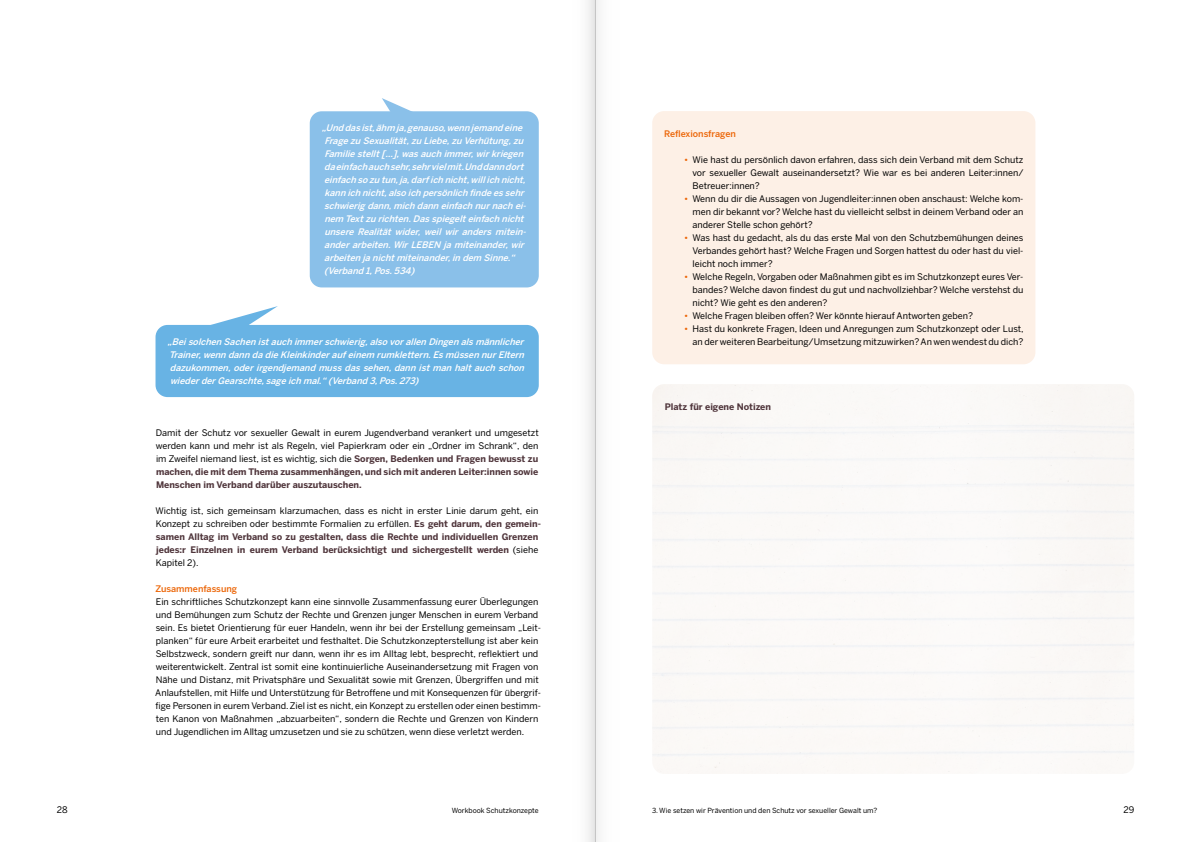
<style>
.page{position:relative;width:1191px;height:842px;background:#fff}
.page>*{position:absolute;margin:0;border:0;box-sizing:border-box;transform-origin:0 0}
.t1{font:9px/13px "Benton Sans";color:#000;text-align:justify}
.t2{font:italic 500 9px/13px "Benton Sans";color:#fff}
.t3{font:700 9px/13px "Benton Sans";color:#50363c}
.t4{font:500 9px "Benton Sans";color:#ec6608}
.t5{font:7px "Benton Sans";color:#000}
.s1{font-weight:700;color:#50363c}
.s2{font-weight:400;color:#000}
.s3{font-weight:500;color:#ec6608}
</style>
<div class="page">
<div style="left:652px;top:111px;width:383px;height:253px;background:#fdf0e6;border-radius:12px"></div>
<svg style="left:318px;top:98px;width:93px;height:14px"></svg>
<div style="left:310px;top:111px;width:229px;height:176px;background:#8ac0e9;border-radius:12px"></div>
<svg style="left:208px;top:306px;width:324px;height:20px"></svg>
<div style="left:155px;top:325px;width:384px;height:72px;background:#68b3e4;border-radius:12px"></div>
<hr style="left:595px;top:0;width:1px;height:842px;background:#ededed">
<p class="t2" style="left:322px;top:122px;width:208px">„Und dasist,ähm ja,genauso,wenn jemand eine Fragezu Sexualität,zu Liebe,zu Verhütung,zu Familiestellt[…],wasauch immer,wirkriegen daeinfach auch sehr,sehrvielmit.Und dann dort einfach so zu tun,ja,darfich nicht,willich nicht, kann ich nicht,also ich persönlich findeessehr schwierig dann,mich dann einfach nurnach ei&shy;nem Textzu richten.Dasspiegelteinfach nicht unsere Realität wider, weil wir anders mitein&shy;anderarbeiten.WirLEBEN jamiteinander,wir arbeiten janichtmiteinander,in dem Sinne.“ (Verband 1,Pos.534)</p>
<p class="t2" style="left:167px;top:335px;width:361px;text-align:justify">„Beisolchen Sachen istauch immerschwierig,also vorallen Dingen alsmännlicher Trainer,wenn dann dadieKleinkinderaufeinem rumklettern.Esmüssen nurEltern dazukommen,oderirgendjemand mussdassehen,dann istman haltauch schon wiederderGearschte,sageich mal.“(Verband 3,Pos.273)</p>
<p class="t1" style="left:156px;top:426px;width:384px">Damit der Schutz vor sexueller Gewalt in eurem Jugendverband verankert und umgesetzt werden kann und mehr ist als Regeln, viel Papierkram oder ein „Ordner im Schrank“, den im Zweifel niemand liest, ist es wichtig, sich die <span class="s1">Sorgen, Bedenken und Fragen bewusst zu machen, die mit dem Thema zusammenhängen, und sich mit anderen Leiter:innen sowie Menschen im Verband darüber auszutauschen.</span></p>
<p class="t3" style="left:156px;top:504px;width:387px"><span class="s2">Wichtig ist, sich gemeinsam klarzumachen, dass es nicht in erster Linie darum geht, ein Konzept zu schreiben oder bestimmte Formalien zu erfüllen.</span> Es geht darum, den gemein&shy;samen Alltag im Verband so zu gestalten, dass die Rechte und individuellen Grenzen jedes:r Einzelnen in eurem Verband berücksichtigt und sichergestellt werden <span class="s2">(siehe Kapitel 2).</span></p>
<p class="t4" style="left:155px;top:583px;width:83px">Zusammenfassung</p>
<p class="t1" style="left:155px;top:595px;width:387px;text-align:left">Ein schriftliches Schutzkonzept kann eine sinnvolle Zusammenfassung eurer Überlegungen und Bemühungen zum Schutz der Rechte und Grenzen junger Menschen in eurem Verband sein. Es bietet Orientierung für euer Handeln, wenn ihr bei der Erstellung gemeinsam „Leit&shy;planken“ für eure Arbeit erarbeitet und festhaltet. Die Schutzkonzepterstellung ist aber kein Selbstzweck, sondern greift nur dann, wenn ihr es im Alltag lebt, besprecht, reflektiert und weiterentwickelt. Zentral ist somit eine kontinuierliche Auseinandersetzung mit Fragen von Nähe und Distanz, mit Privatsphäre und Sexualität sowie mit Grenzen, Übergriffen und mit Anlaufstellen, mit Hilfe und Unterstützung für Betroffene und mit Konsequenzen für übergrif&shy;fige Personen in eurem Verband. Ziel ist es nicht, ein Konzept zu erstellen oder einen bestimm&shy;ten Kanon von Maßnahmen „abzuarbeiten“, sondern die Rechte und Grenzen von Kindern und Jugendlichen im Alltag umzusetzen und sie zu schützen, wenn diese verletzt werden.</p>
<p class="t4" style="left:664px;top:128px;width:73px">Reflexionsfragen</p>
<p class="t1" style="left:692px;top:153px;width:332px;text-indent:-9px"><span class="s3">•</span> Wie hast du persönlich davon erfahren, dass sich dein Verband mit dem Schutz vor sexueller Gewalt auseinandersetzt? Wie war es bei anderen Leiter:innen/ Betreuer:innen?</p>
<p class="t1" style="left:692px;top:192px;width:332px;text-indent:-9px"><span class="s3">•</span> Wenn du dir die Aussagen von Jugendleiter:innen oben anschaust: Welche kom&shy;men dir bekannt vor? Welche hast du vielleicht selbst in deinem Verband oder an anderer Stelle schon gehört?</p>
<p class="t1" style="left:692px;top:231px;width:332px;text-indent:-9px"><span class="s3">•</span> Was hast du gedacht, als du das erste Mal von den Schutzbemühungen deines Verbandes gehört hast? Welche Fragen und Sorgen hattest du oder hast du viel&shy;leicht noch immer?</p>
<p class="t1" style="left:692px;top:270px;width:332px;text-indent:-9px"><span class="s3">•</span> Welche Regeln, Vorgaben oder Maßnahmen gibt es im Schutzkonzept eures Ver&shy;bandes? Welche davon findest du gut und nachvollziehbar? Welche verstehst du nicht? Wie geht es den anderen?</p>
<p class="t1" style="left:684px;top:309px;width:290px"><span class="s3">•</span> Welche Fragen bleiben offen? Wer könnte hierauf Antworten geben?</p>
<p class="t1" style="left:684px;top:322px;width:341px;text-align:right"><span class="s3">•</span> Hast du konkrete Fragen, Ideen und Anregungen zum Schutzkonzept oder Lust, an der weiteren Bearbeitung/Umsetzung mitzuwirken? An wen wendest du dich?</p>
<p class="t3" style="left:664px;top:400px;width:108px">Platz für eigene Notizen</p>
<p class="t1" style="left:57px;top:803px;width:12px">28</p>
<p class="t5" style="left:452px;top:806px;width:88px">Workbook Schutzkonzepte</p>
<p class="t1" style="left:1123px;top:803px;width:12px">29</p>
<p class="t5" style="left:652px;top:806px;width:227px">3. Wie setzen wir Prävention und den Schutz vor sexueller Gewalt um?</p>
</div>
